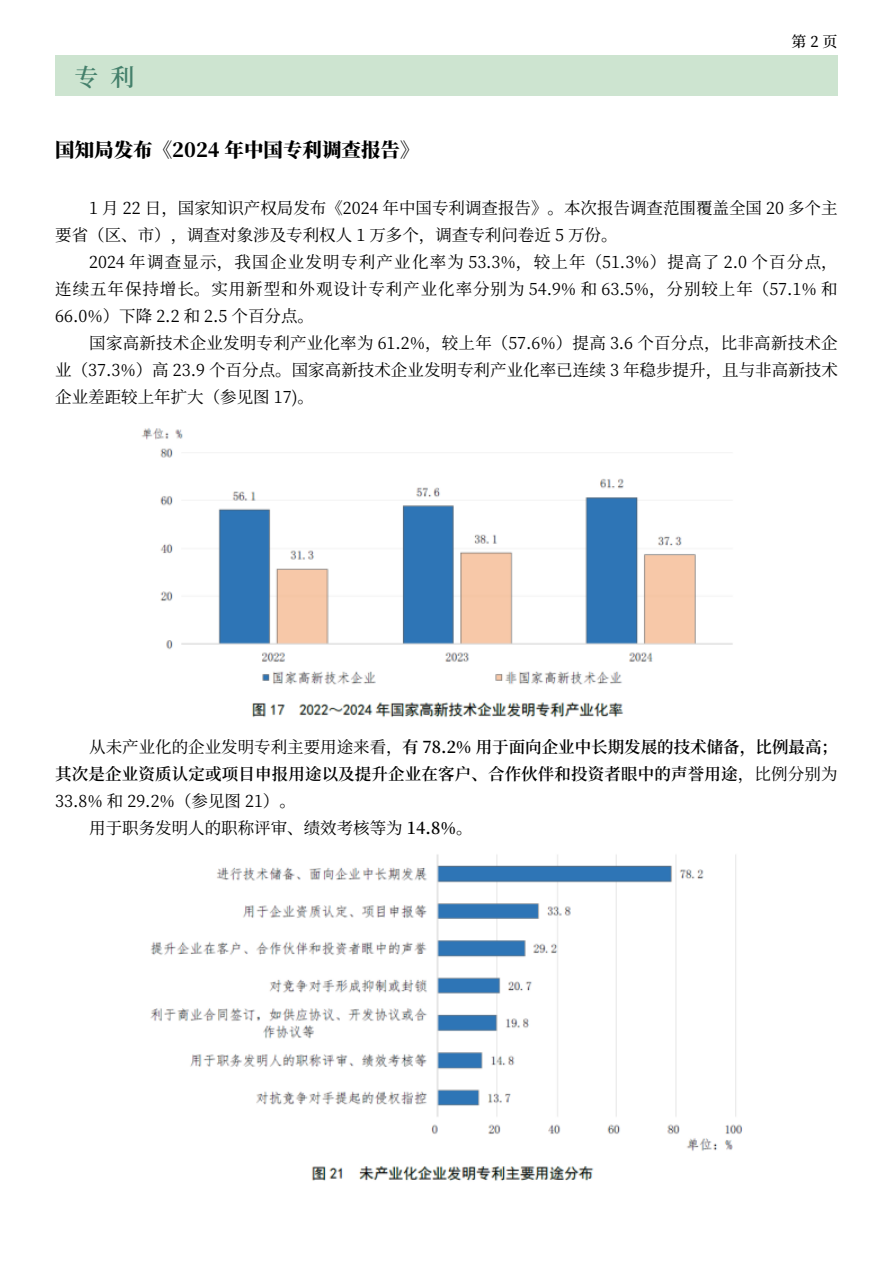
<style>
.page{position:relative;width:893px;height:1263px;background:#fff}
.page>*{position:absolute;margin:0;border:0;box-sizing:border-box;transform-origin:0 0}
.t1{font:600 24px "Source Han Serif CN";color:#44806b}
.t2{font:800 19.5px "Source Han Serif CN";color:#000}
.t3{font:16.5px/27px "Source Han Serif CN";color:#000;text-align:justify}
.t4{font:600 16.5px "Source Han Serif CN";letter-spacing:.01em;color:#000}
.t5{font:500 15px "Source Han Serif CN";color:#000}
.s1{font-weight:400}
.s2{font-weight:600}
</style>
<div class="page">
<div style="left:55px;top:55px;width:782px;height:41px;background:#cde4d0"></div>
<img style="left:141px;top:428px;width:592px;height:290px">
<img style="left:150px;top:854px;width:592px;height:327px">
<h1 class="t1" style="left:74px;top:64px;width:62px">专 利</h1>
<p class="t5" style="left:792px;top:33px;width:47px">第 2 页</p>
<p class="t2" style="left:55px;top:139px;width:366px">国知局发布《2024 年中国专利调查报告》</p>
<p class="t3" style="left:55px;top:195px;width:784px;text-indent:34px">1 月 22 日，国家知识产权局发布《2024 年中国专利调查报告》。本次报告调查范围覆盖全国 20 多个主要省（区、市），调查对象涉及专利权人 1 万多个，调查专利问卷近 5 万份。</p>
<p class="t3" style="left:55px;top:249px;width:784px;text-indent:34px">2024 年调查显示，我国企业发明专利产业化率为 53.3%，较上年（51.3%）提高了 2.0 个百分点，连续五年保持增长。实用新型和外观设计专利产业化率分别为 54.9% 和 63.5%，分别较上年（57.1% 和66.0%）下降 2.2 和 2.5 个百分点。</p>
<p class="t3" style="left:55px;top:330px;width:784px;text-indent:34px">国家高新技术企业发明专利产业化率为 61.2%，较上年（57.6%）提高 3.6 个百分点，比非高新技术企业（37.3%）高 23.9 个百分点。国家高新技术企业发明专利产业化率已连续 3 年稳步提升，且与非高新技术企业差距较上年扩大（参见图 17)。</p>
<p class="t4" style="left:89px;top:738px;width:750px"><span class="s1">从未产业化的企业发明专利主要用途来看，</span>有 78.2% 用于面向企业中长期发展的技术储备，比例最高；</p>
<p class="t4" style="left:55px;top:765px;width:784px">其次是企业资质认定或项目申报用途以及提升企业在客户、合作伙伴和投资者眼中的声誉用途<span class="s1">，比例分别为</span></p>
<p class="t3" style="left:55px;top:788px;width:242px">33.8% 和 29.2%（参见图 21）。</p>
<p class="t3" style="left:89px;top:815px;width:385px">用于职务发明人的职称评审、绩效考核等为 <span class="s2">14.8%</span>。</p>
</div>
